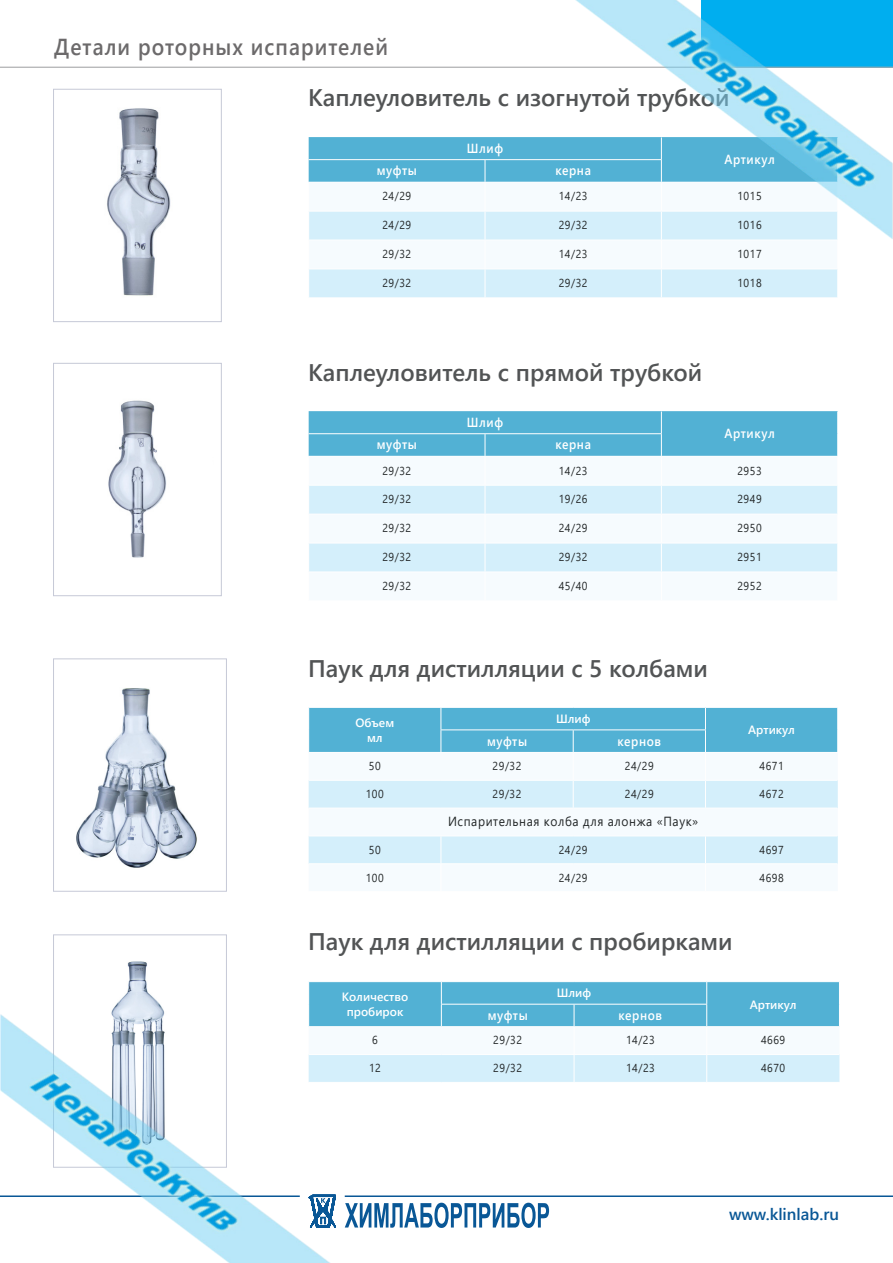
<style>
.page{position:relative;width:893px;height:1263px;background:#fff}
.page>*{position:absolute;margin:0;border:0;box-sizing:border-box;transform-origin:0 0}
.t1{font:600 24px "Segoe UI";color:#525455}
.t2{font:600 23.1px "Segoe UI";letter-spacing:.05em;color:#6c6a6b;scale:.91 1}
.t3{font:600 16.5px "Segoe UI";color:#095796}
.t4{font:600 13.2px "Segoe UI";letter-spacing:.05em;color:#fff;scale:.91 1}
.t5{font:13.2px "Segoe UI";letter-spacing:.05em;color:#212526;scale:.91 1}
.t6{font:600 12px/15px "Segoe UI";color:#fff;text-align:center}
.t7{font:11.55px "Segoe UI";letter-spacing:.05em;color:#212526;scale:.91 1}
</style>
<div class="page">
<img style="left:0;top:0;width:893px;height:1263px">
<p class="t2" style="left:54px;top:25px;width:369px">Детали роторных испарителей</p>
<p class="t1" style="left:308px;top:75px;width:423px">Каплеуловитель c изогнутой трубкой</p>
<p class="t4" style="left:467px;top:136px;width:41px">Шлиф</p>
<p class="t4" style="left:724px;top:147px;width:57px">Артикул</p>
<p class="t4" style="left:377px;top:158px;width:46px">муфты</p>
<p class="t4" style="left:555px;top:158px;width:40px">керна</p>
<p class="t7" style="left:382px;top:185px;width:33px">24/29</p>
<p class="t7" style="left:559px;top:185px;width:33px">14/23</p>
<p class="t7" style="left:737px;top:185px;width:28px">1015</p>
<p class="t7" style="left:382px;top:214px;width:33px">24/29</p>
<p class="t7" style="left:559px;top:214px;width:33px">29/32</p>
<p class="t7" style="left:737px;top:214px;width:28px">1016</p>
<p class="t7" style="left:382px;top:243px;width:33px">29/32</p>
<p class="t7" style="left:559px;top:243px;width:33px">14/23</p>
<p class="t7" style="left:737px;top:243px;width:28px">1017</p>
<p class="t7" style="left:382px;top:272px;width:33px">29/32</p>
<p class="t7" style="left:559px;top:272px;width:33px">29/32</p>
<p class="t7" style="left:737px;top:272px;width:28px">1018</p>
<p class="t1" style="left:308px;top:350px;width:396px">Каплеуловитель с прямой трубкой</p>
<p class="t4" style="left:467px;top:410px;width:41px">Шлиф</p>
<p class="t4" style="left:724px;top:421px;width:57px">Артикул</p>
<p class="t4" style="left:377px;top:432px;width:46px">муфты</p>
<p class="t4" style="left:555px;top:432px;width:40px">керна</p>
<p class="t7" style="left:382px;top:460px;width:33px">29/32</p>
<p class="t7" style="left:559px;top:460px;width:33px">14/23</p>
<p class="t7" style="left:737px;top:460px;width:28px">2953</p>
<p class="t7" style="left:382px;top:488px;width:33px">29/32</p>
<p class="t7" style="left:559px;top:488px;width:33px">19/26</p>
<p class="t7" style="left:737px;top:488px;width:28px">2949</p>
<p class="t7" style="left:382px;top:517px;width:33px">29/32</p>
<p class="t7" style="left:559px;top:517px;width:33px">24/29</p>
<p class="t7" style="left:737px;top:517px;width:28px">2950</p>
<p class="t7" style="left:382px;top:546px;width:33px">29/32</p>
<p class="t7" style="left:559px;top:546px;width:33px">29/32</p>
<p class="t7" style="left:737px;top:546px;width:28px">2951</p>
<p class="t7" style="left:382px;top:575px;width:33px">29/32</p>
<p class="t7" style="left:559px;top:575px;width:33px">45/40</p>
<p class="t7" style="left:737px;top:575px;width:28px">2952</p>
<p class="t1" style="left:308px;top:645px;width:401px">Паук для дистилляции с 5 колбами</p>
<p class="t6" style="left:355px;top:714px;width:40px">Объем</p>
<p class="t6" style="left:367px;top:729px;width:17px">мл</p>
<p class="t6" style="left:556px;top:710px;width:36px">Шлиф</p>
<p class="t4" style="left:487px;top:728px;width:46px">муфты</p>
<p class="t4" style="left:618px;top:728px;width:49px">кернов</p>
<p class="t6" style="left:748px;top:721px;width:48px">Артикул</p>
<p class="t7" style="left:369px;top:755px;width:15px">50</p>
<p class="t7" style="left:493px;top:755px;width:33px">29/32</p>
<p class="t7" style="left:625px;top:755px;width:33px">24/29</p>
<p class="t7" style="left:759px;top:755px;width:28px">4671</p>
<p class="t7" style="left:366px;top:783px;width:21px">100</p>
<p class="t7" style="left:493px;top:783px;width:33px">29/32</p>
<p class="t7" style="left:625px;top:783px;width:33px">24/29</p>
<p class="t7" style="left:759px;top:783px;width:28px">4672</p>
<p class="t5" style="left:448px;top:809px;width:277px">Испарительная колба для алонжа «Паук»</p>
<p class="t7" style="left:369px;top:839px;width:15px">50</p>
<p class="t7" style="left:559px;top:839px;width:33px">24/29</p>
<p class="t7" style="left:759px;top:839px;width:28px">4697</p>
<p class="t7" style="left:366px;top:866px;width:21px">100</p>
<p class="t7" style="left:559px;top:866px;width:33px">24/29</p>
<p class="t7" style="left:759px;top:866px;width:28px">4698</p>
<p class="t1" style="left:308px;top:919px;width:426px">Паук для дистилляции с пробирками</p>
<p class="t6" style="left:342px;top:988px;width:68px">Количество пробирок</p>
<p class="t6" style="left:557px;top:984px;width:36px">Шлиф</p>
<p class="t4" style="left:488px;top:1003px;width:46px">муфты</p>
<p class="t4" style="left:619px;top:1003px;width:49px">кернов</p>
<p class="t6" style="left:750px;top:996px;width:48px">Артикул</p>
<p class="t7" style="left:372px;top:1029px;width:8px">6</p>
<p class="t7" style="left:493px;top:1029px;width:33px">29/32</p>
<p class="t7" style="left:626px;top:1029px;width:33px">14/23</p>
<p class="t7" style="left:761px;top:1029px;width:28px">4669</p>
<p class="t7" style="left:369px;top:1057px;width:15px">12</p>
<p class="t7" style="left:493px;top:1057px;width:33px">29/32</p>
<p class="t7" style="left:626px;top:1057px;width:33px">14/23</p>
<p class="t7" style="left:761px;top:1057px;width:28px">4670</p>
<p class="t3" style="left:729px;top:1198px;width:112px">www.klinlab.ru</p>
</div>
